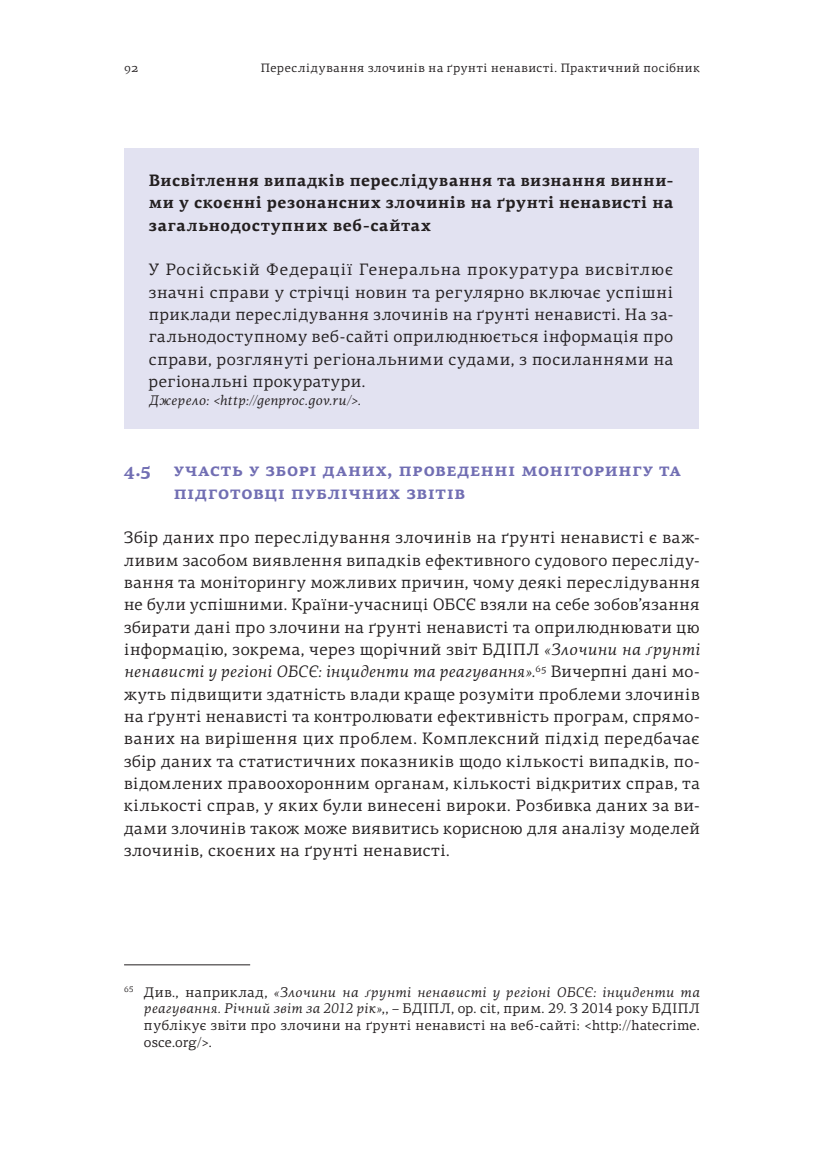
<style>
.page{position:relative;width:824px;height:1171px;background:#fff}
.page>*{position:absolute;margin:0;border:0;box-sizing:border-box;transform-origin:0 0}
.srodtytuly2{font:700 18.38px/22.4px "PF Centro Serif Pro";letter-spacing:.025em;color:#716eb3}
.body{font:16.62px/22.4px "PF Centro Serif Pro";letter-spacing:.035em;color:#231f20;text-align:justify}
.body-2{font:700 16.62px/22.4px "PF Centro Serif Pro";letter-spacing:.04em;color:#231f20;text-align:justify}
.przypisy{font:14px/16.8px "PF Centro Serif Pro";letter-spacing:.025em;color:#231f20;text-align:justify}
.source{font:italic 14px "PF Centro Serif Pro";letter-spacing:.025em;color:#231f20}
.t1{font:12.25px "PF Centro Serif Pro";letter-spacing:.055em;color:#231f20}
.s1{font-style:italic}
</style>
<div class="page">
<div style="left:124px;top:148px;width:574px;height:281px;background:#e2e2f1"></div>
<hr style="left:124px;top:964px;width:126px;height:1px;background:#231f20">
<p class="t1" style="left:124px;top:61px;width:16px">92</p>
<p class="t1" style="left:261px;top:61px;width:440px">Переслідування злочинів на ґрунті ненависті. Практичний посібник</p>
<p class="body-2" style="left:149px;top:170px;width:526px">Висвітлення випадків переслідування та визнання винни&shy;ми у скоєнні резонансних злочинів на ґрунті ненависті на загальнодоступних веб-сайтах</p>
<p class="body" style="left:149px;top:259px;width:526px">У Російській Федерації Генеральна прокуратура висвітлює значні справи у стрічці новин та регулярно включає успішні приклади переслідування злочинів на ґрунті ненависті. На за&shy;гальнодоступному веб-сайті оприлюднюється інформація про справи, розглянуті регіональними судами, з посиланнями на регіональні прокуратури.</p>
<p class="source" style="left:149px;top:391px;width:213px">Джерело: &lt;http://genproc.gov.ru/&gt;.</p>
<p class="srodtytuly2" style="left:174px;top:459px;width:508px;text-indent:-50px">4.5 УЧАСТЬ У ЗБОРІ ДАНИХ, ПРОВЕДЕННІ МОНІТОРИНГУ ТА<br>ПІДГОТОВЦІ ПУБЛІЧНИХ ЗВІТІВ</p>
<p class="body" style="left:124px;top:526px;width:577px">Збір даних про переслідування злочинів на ґрунті ненависті є важ&shy;ливим засобом виявлення випадків ефективного судового пересліду&shy;вання та моніторингу можливих причин, чому деякі переслідування не були успішними. Країни-учасниці ОБСЄ взяли на себе зобов’язання збирати дані про злочини на ґрунті ненависті та оприлюднювати цю інформацію, зокрема, через щорічний звіт БДІПЛ <span class="s1">«Злочини на ґрунті ненависті у регіоні ОБСЄ: інциденти та реагування».</span><sup>65</sup> Вичерпні дані мо&shy;жуть підвищити здатність влади краще розуміти проблеми злочинів на ґрунті ненависті та контролювати ефективність програм, спрямо&shy;ваних на вирішення цих проблем. Комплексний підхід передбачає збір даних та статистичних показників щодо кількості випадків, по&shy;відомлених правоохоронним органам, кількості відкритих справ, та кількості справ, у яких були винесені вироки. Розбивка даних за ви&shy;дами злочинів також може виявитись корисною для аналізу моделей злочинів, скоєних на ґрунті ненависті.</p>
<p class="przypisy" style="left:144px;top:983px;width:557px;text-indent:-20px"><sup>65</sup> Див., наприклад, <span class="s1">«Злочини на ґрунті ненависті у регіоні ОБСЄ: інциденти та реагування. Річний звіт за 2012 рік»</span>,, – БДІПЛ, op. cit, прим. 29. З 2014 року БДІПЛ публікує звіти про злочини на ґрунті ненависті на веб-сайті: &lt;http://hatecrime. osce.org/&gt;.</p>
</div>
